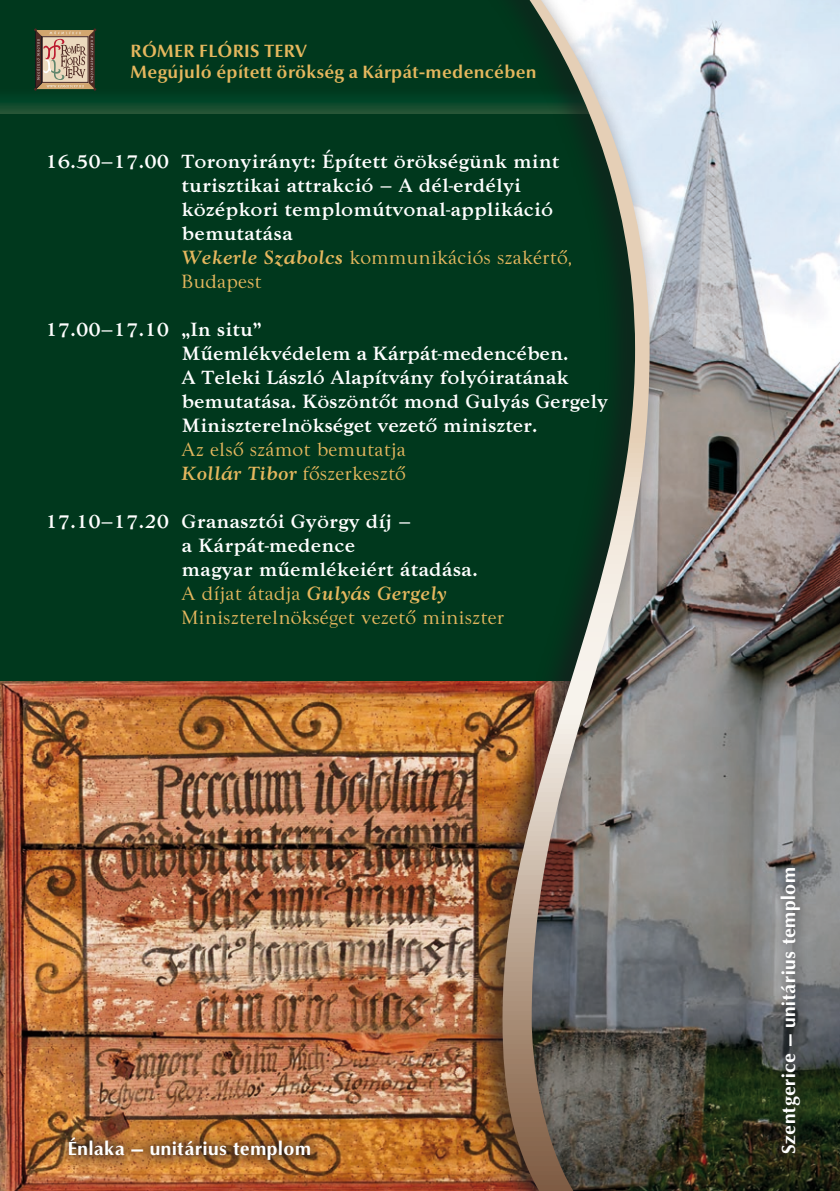
<style>
.page{position:relative;width:840px;height:1191px;background:#fff}
.page>*{position:absolute;margin:0;border:0;box-sizing:border-box;transform-origin:0 0}
.t1{font:700 20px/24px "Goudy Os";color:#fff}
.t2{font:20px/24px "Goudy Os";color:#e5b75e}
.t3{font:700 18px/21.6px "Optima Nova";letter-spacing:.02em;color:#e5b75e}
.t4{font:700 18px "Omni";letter-spacing:.02em;color:#fff}
.s1{font-style:italic;color:#e5b75e}
.s2{font-weight:400;color:#e5b75e}
.s3{font-weight:700;font-style:italic}
</style>
<div class="page">
<div style="left:0;top:0;width:839px;height:1191px;background:#00381d"></div>
<svg style="left:0;top:29px;width:464px;height:84px"></svg>
<svg style="left:34px;top:28px;width:62px;height:63px;background:#a18b74"></svg>
<img style="left:0;top:682px;width:464px;height:509px">
<img style="left:690px;top:0;width:149px;height:1191px">
<div style="left:464px;top:0;width:226px;height:1191px;background:#1a171c;opacity:.66"></div>
<img style="left:502px;top:0;width:147px;height:1191px">
<img style="left:55px;top:1122px;width:304px;height:69px">
<div style="left:766px;top:795px;width:67px;height:372px;background:#1a171c;opacity:.75"></div>
<p class="t3" style="left:130px;top:40px;width:407px">RÓMER FLÓRIS TERV<br>Megújuló épített örökség a Kárpát-medencében</p>
<p class="t1" style="left:181px;top:149px;width:392px;text-indent:-136px">16.50–17.00 Toronyirányt: Épített örökségünk mint turisztikai attrakció – A dél-erdélyi középkori templomútvonal-applikáció bemutatása<br><span class="s1">Wekerle Szabolcs</span> <span class="s2">kommunikációs szakértő,<br>Budapest</span></p>
<p class="t1" style="left:181px;top:317px;width:428px;text-indent:-136px">17.00–17.10 „In situ”<br>Mûemlékvédelem a Kárpát-medencében.<br>A Teleki László Alapítvány folyóiratának bemutatása. Köszöntőt mond Gulyás Gergely Miniszterelnökséget vezető miniszter.</p>
<p class="t2" style="left:181px;top:437px;width:226px">Az első számot bemutatja<br><span class="s3">Kollár Tibor</span> főszerkesztõ</p>
<p class="t1" style="left:181px;top:509px;width:324px;text-indent:-136px">17.10–17.20 Granasztói György díj –<br>a Kárpát-medence<br>magyar mûemlékeiért átadása.<br><span class="s2">A díjat átadja</span> <span class="s1">Gulyás Gergely<br></span><span class="s2">Miniszterelnökséget vezető miniszter</span></p>
<p class="t4" style="left:68px;top:1136px;width:244px">Énlaka – unitárius templom</p>
<p class="t4" style="left:776px;top:1154px;width:289px;rotate:-90deg">Szentgerice – unitárius templom</p>
</div>
